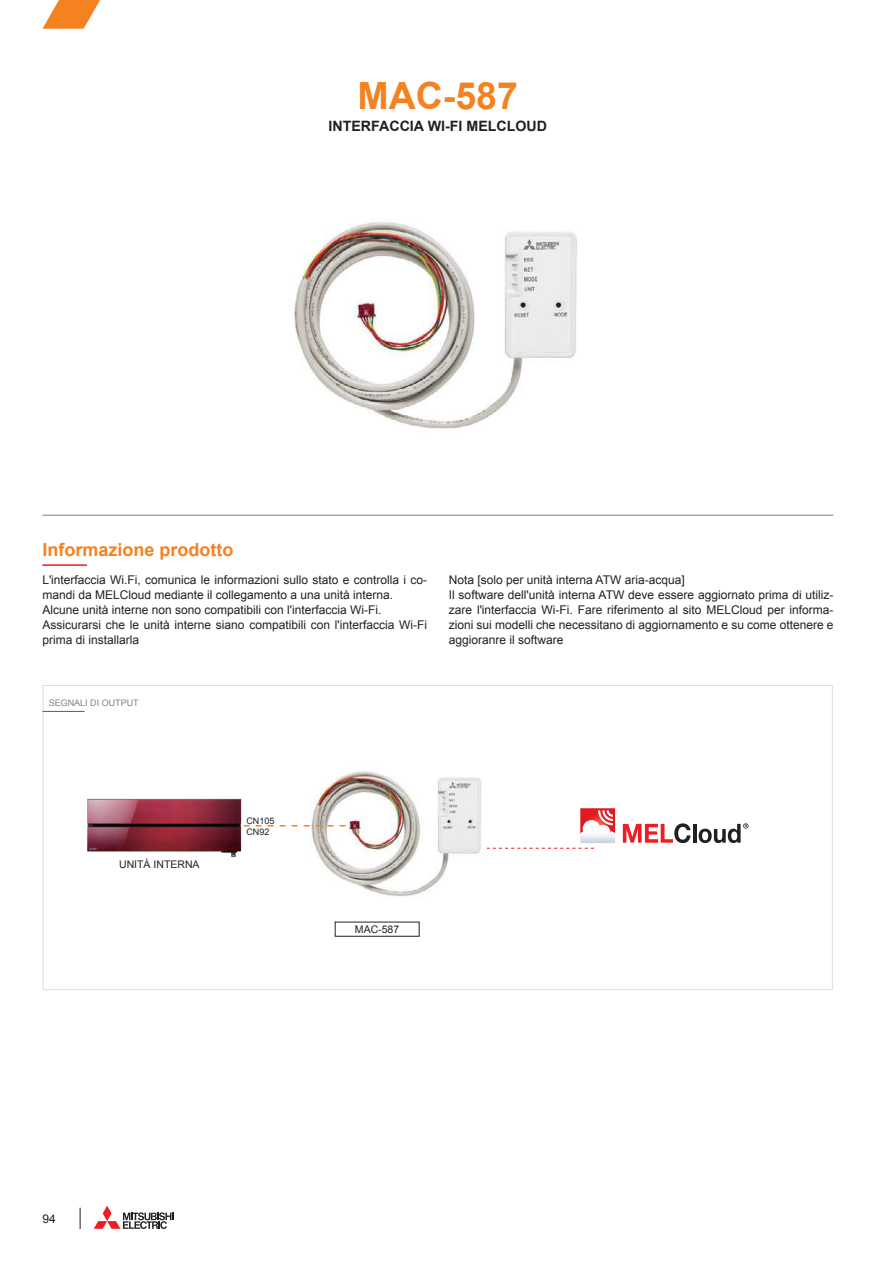
<style>
.page{position:relative;width:893px;height:1263px;background:#fff}
.page>*{position:absolute;margin:0;border:0;box-sizing:border-box;transform-origin:0 0}
.t1{font:700 37.5px "Arial";color:#f58220}
.t2{font:700 18px "Arial";color:#f58220}
.t3{font:700 14.25px "Arial";color:#231f20}
.t4{font:12px/15px "Arial";color:#231f20}
.t5{font:10.5px "Arial";color:#231f20}
.t6{font:9px "Arial";color:#808285}
.t7{font:9px/11.1px "Arial";color:#231f20}
</style>
<div class="page">
<svg style="left:94px;top:1206px;width:80px;height:23px"></svg>
<svg style="left:80px;top:1208px;width:1px;height:21px"></svg>
<svg style="left:487px;top:848px;width:107px;height:1px"></svg>
<hr style="left:42px;top:514px;width:791px;height:2px;background:#a8a9ad">
<img style="left:294px;top:222px;width:283px;height:208px">
<img style="left:279px;top:771px;width:203px;height:127px">
<svg style="left:248px;top:825px;width:98px;height:1px"></svg>
<svg style="left:623px;top:823px;width:67px;height:20px"></svg>
<hr style="left:693px;top:824px;width:3px;height:19px;background:#231f20">
<svg style="left:580px;top:808px;width:35px;height:12px"></svg>
<img style="left:580px;top:820px;width:35px;height:23px">
<svg style="left:699px;top:823px;width:49px;height:20px"></svg>
<hr style="left:42px;top:564px;width:45px;height:2px;background:#ee1d23">
<hr style="left:43px;top:711px;width:41px;height:1px;background:#ee1d23">
<img style="left:87px;top:798px;width:161px;height:60px">
<svg style="left:43px;top:0;width:57px;height:29px"></svg>
<h1 class="t1" style="left:358px;top:71px;width:162px">MAC-587</h1>
<p class="t3" style="left:328px;top:117px;width:220px">INTERFACCIA WI-FI MELCLOUD</p>
<h2 class="t2" style="left:42px;top:538px;width:192px">Informazione prodotto</h2>
<p class="t4" style="left:42px;top:572px;width:386px">L'interfaccia Wi.Fi, comunica le informazioni sullo stato e controlla i co&shy;mandi da MELCloud mediante il collegamento a una unità interna.<br>Alcune unità interne non sono compatibili con l'interfaccia Wi-Fi.<br>Assicurarsi che le unità interne siano compatibili con l'interfaccia Wi-Fi prima di installarla</p>
<p class="t6" style="left:49px;top:697px;width:92px">SEGNALI DI OUTPUT</p>
<p class="t4" style="left:449px;top:573px;width:386px">Nota [solo per unità interna ATW aria-acqua]<br>Il software dell'unità interna ATW deve essere aggiornato prima di utiliz&shy;zare l'interfaccia Wi-Fi. Fare riferimento al sito MELCloud per informa&shy;zioni sui modelli che necessitano di aggiornamento e su come ottenere e aggioranre il software</p>
<p class="t5" style="left:119px;top:858px;width:82px">UNITÀ INTERNA</p>
<p class="t7" style="left:246px;top:815px;width:30px">CN105<br>CN92</p>
<p class="t5" style="left:355px;top:922px;width:46px">MAC-587</p>
<p class="t4" style="left:43px;top:1211px;width:15px">94</p>
</div>
